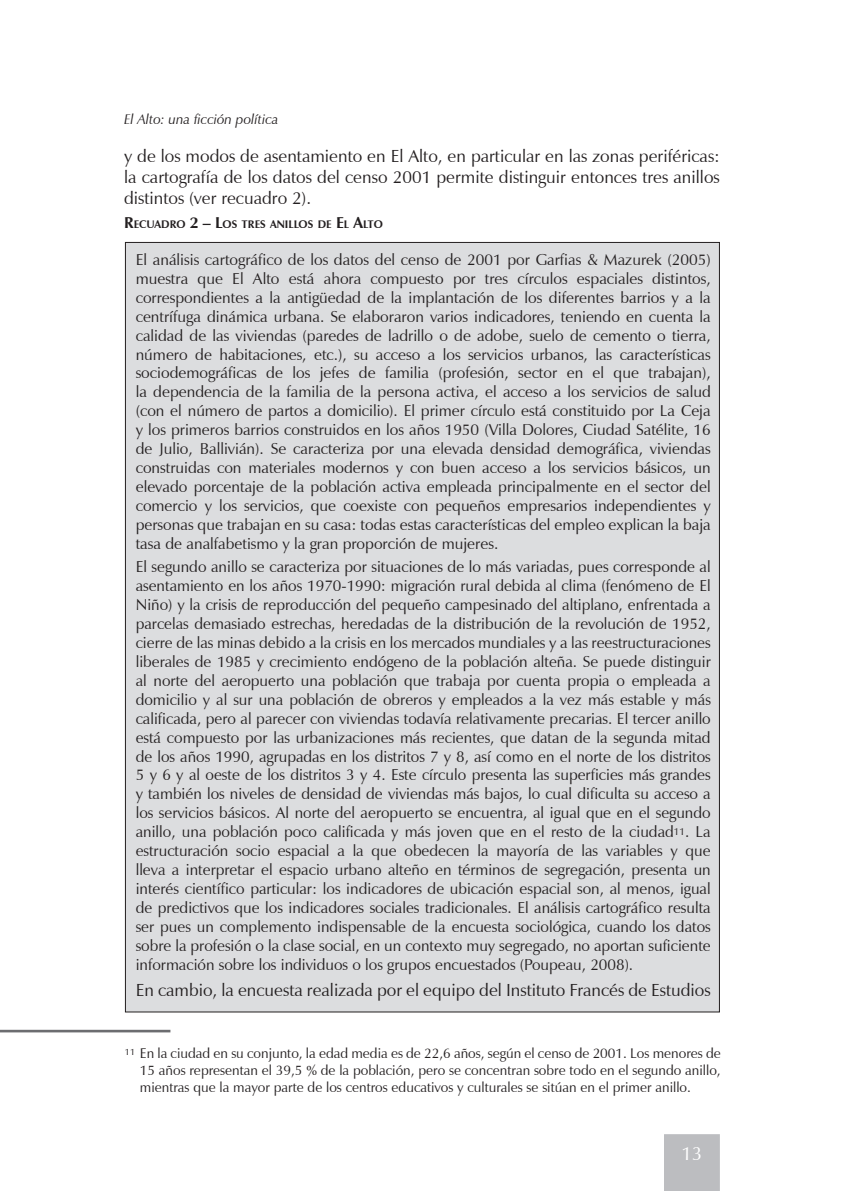
<style>
.page{position:relative;width:844px;height:1191px;background:#fff}
.page>*{position:absolute;margin:0;border:0;box-sizing:border-box;transform-origin:0 0}
.t1{font:19.25px "Zapf Humanist 601 BT";color:#fff}
.TEXTO{font:17.5px/21px "Zapf Humanist 601 BT";color:#231f20;text-align:justify}
.TEXTO-2{font:15.75px/18.9px "Zapf Humanist 601 BT";color:#231f20;text-align:justify}
.NOTAS{font:14px/16.8px "Zapf Humanist 601 BT";color:#231f20;text-align:justify}
.t2{font:italic 14px "Zapf Humanist 601 BT";color:#231f20}
.TEXTO-3{font:700 11.03px "Zapf Humanist 601 BT";color:#231f20}
.s1{font-size:15.75px}
.s2{font-size:10.15px}
</style>
<div class="page">
<div style="left:664px;top:1134px;width:55px;height:57px;background:#bcbdc0"></div>
<div style="left:125px;top:242px;width:594px;height:770px;background:#dcdddf"></div>
<hr style="left:0;top:1029px;width:170px;height:3px;background:#6c6d70">
<p class="t2" style="left:124px;top:110px;width:156px">El Alto: una ficción política</p>
<p class="TEXTO" style="left:124px;top:146px;width:597px">y de los modos de asentamiento en El Alto, en particular en las zonas periféricas: la cartografía de los datos del censo 2001 permite distinguir entonces tres anillos distintos (ver recuadro 2).</p>
<p class="TEXTO-3" style="left:124px;top:217px;width:260px"><span class="s1">R</span>ECUADRO <span class="s1">2</span> <span class="s1">–</span> <span class="s1">L</span>OS TRES ANILLOS DE <span class="s1">E</span> L <span class="s1">A</span>LTO</p>
<p class="TEXTO-2" style="left:136px;top:250px;width:576px">El análisis cartográfico de los datos del censo de 2001 por Garfias &amp; Mazurek (2005) muestra que El Alto está ahora compuesto por tres círculos espaciales distintos, correspondientes a la antigüedad de la implantación de los diferentes barrios y a la centrífuga dinámica urbana. Se elaboraron varios indicadores, teniendo en cuenta la calidad de las viviendas (paredes de ladrillo o de adobe, suelo de cemento o tierra, número de habitaciones, etc.), su acceso a los servicios urbanos, las características sociodemográficas de los jefes de familia (profesión, sector en el que trabajan), la dependencia de la familia de la persona activa, el acceso a los servicios de salud (con el número de partos a domicilio). El primer círculo está constituido por La Ceja y los primeros barrios construidos en los años 1950 (Villa Dolores, Ciudad Satélite, 16 de Julio, Ballivián). Se caracteriza por una elevada densidad demográfica, viviendas construidas con materiales modernos y con buen acceso a los servicios básicos, un elevado porcentaje de la población activa empleada principalmente en el sector del comercio y los servicios, que coexiste con pequeños empresarios independientes y personas que trabajan en su casa: todas estas características del empleo explican la baja tasa de analfabetismo y la gran proporción de mujeres.</p>
<p class="TEXTO-2" style="left:136px;top:557px;width:576px">El segundo anillo se caracteriza por situaciones de lo más variadas, pues corresponde al asentamiento en los años 1970-1990: migración rural debida al clima (fenómeno de El Niño) y la crisis de reproducción del pequeño campesinado del altiplano, enfrentada a parcelas demasiado estrechas, heredadas de la distribución de la revolución de 1952, cierre de las minas debido a la crisis en los mercados mundiales y a las reestructuraciones liberales de 1985 y crecimiento endógeno de la población alteña. Se puede distinguir al norte del aeropuerto una población que trabaja por cuenta propia o empleada a domicilio y al sur una población de obreros y empleados a la vez más estable y más calificada, pero al parecer con viviendas todavía relativamente precarias. El tercer anillo está compuesto por las urbanizaciones más recientes, que datan de la segunda mitad de los años 1990, agrupadas en los distritos 7 y 8, así como en el norte de los distritos 5 y 6 y al oeste de los distritos 3 y 4. Este círculo presenta las superficies más grandes y también los niveles de densidad de viviendas más bajos, lo cual dificulta su acceso a los servicios básicos. Al norte del aeropuerto se encuentra, al igual que en el segundo anillo, una población poco calificada y más joven que en el resto de la ciudad<span class="s2">11</span>. La estructuración socio espacial a la que obedecen la mayoría de las variables y que lleva a interpretar el espacio urbano alteño en términos de segregación, presenta un interés científico particular: los indicadores de ubicación espacial son, al menos, igual de predictivos que los indicadores sociales tradicionales. El análisis cartográfico resulta ser pues un complemento indispensable de la encuesta sociológica, cuando los datos sobre la profesión o la clase social, en un contexto muy segregado, no aportan suficiente información sobre los individuos o los grupos encuestados (Poupeau, 2008).</p>
<p class="TEXTO" style="left:136px;top:979px;width:576px">En cambio, la encuesta realizada por el equipo del Instituto Francés de Estudios</p>
<p class="NOTAS" style="left:140px;top:1045px;width:582px;text-indent:-15px"><sup>11</sup> En la ciudad en su conjunto, la edad media es de 22,6 años, según el censo de 2001. Los menores de 15 años representan el 39,5 % de la población, pero se concentran sobre todo en el segundo anillo, mientras que la mayor parte de los centros educativos y culturales se sitúan en el primer anillo.</p>
<p class="t1" style="left:681px;top:1141px;width:23px">13</p>
</div>
